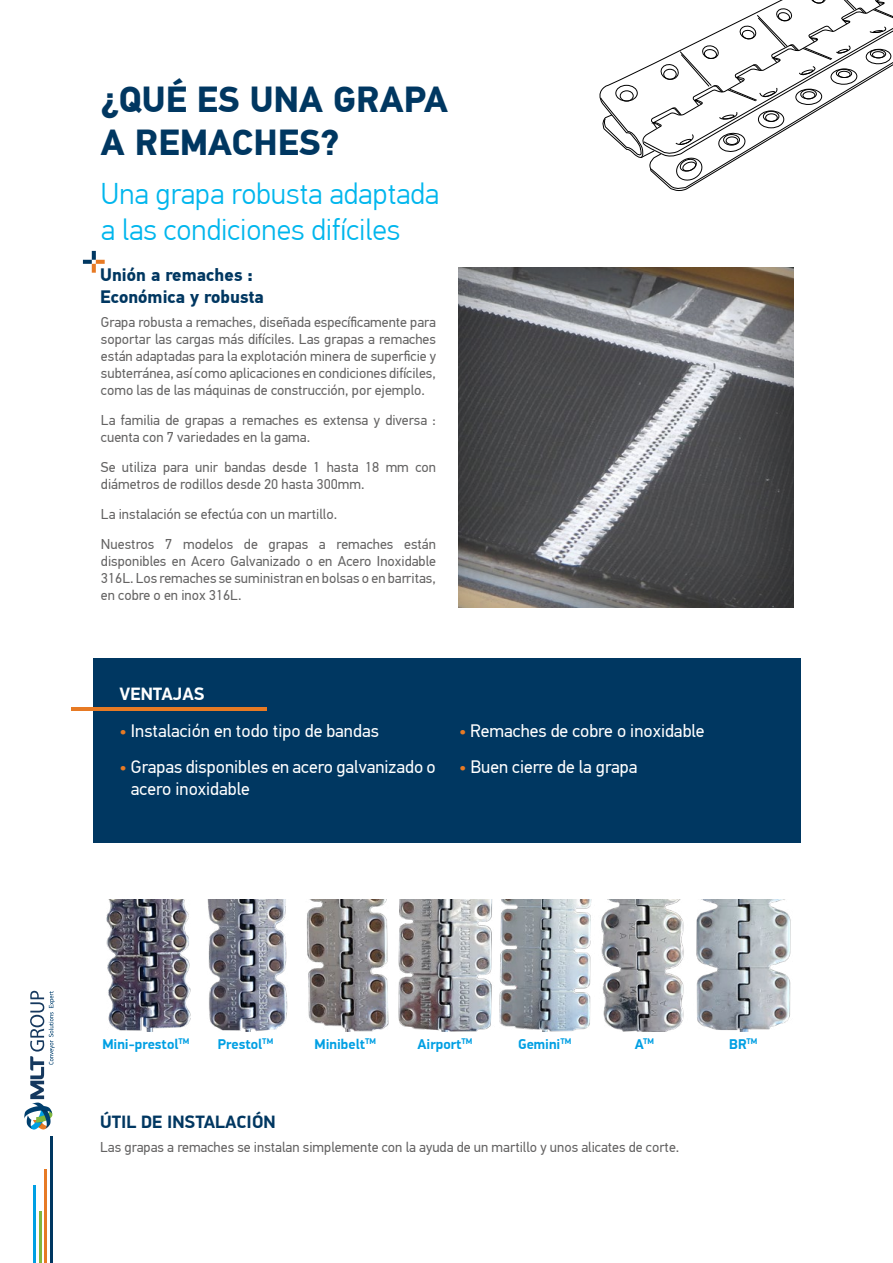
<style>
.page{position:relative;width:893px;height:1263px;background:#fff}
.page>*{position:absolute;margin:0;border:0;box-sizing:border-box;transform-origin:0 0}
.t1{font:700 36.15px/43.3px "PF Din Text Pro";color:#003761}
.t2{font:300 30px/36px "PF Din Text Pro";color:#00b6ed}
.t3{font:18px/21.6px "PF Din Text Pro";color:#fff}
.t4{font:700 18px/21.6px "PF Din Text Pro";color:#003761}
.t5{font:700 18px "PF Din Display Pro";color:#003761}
.t6{font:700 18px "PF Din Display Pro";color:#fff}
.t7{font:14.25px/17.1px "PF Din Text Pro";color:#646363}
.t8{font:700 14.25px "PF Din Display Pro";color:#009fe3}
.t9{font:700 8.25px "PF Din Display Pro";color:#009fe3}
.s1{color:#e77a24}
.s2{font-size:14.25px}
</style>
<div class="page">
<svg style="left:83px;top:251px;width:22px;height:22px"></svg>
<div style="left:445px;top:256px;width:363px;height:353px;background:#000;opacity:.44"></div>
<div style="left:93px;top:658px;width:708px;height:185px;background:#003761"></div>
<svg style="left:600px;top:0;width:293px;height:182px"></svg>
<hr style="left:71px;top:707px;width:196px;height:4px;background:#e77a24">
<hr style="left:33px;top:1185px;width:3px;height:78px;background:#009fe3">
<hr style="left:50px;top:1137px;width:2px;height:126px;background:#003761">
<hr style="left:44px;top:1170px;width:3px;height:93px;background:#e77a24">
<hr style="left:39px;top:1211px;width:2px;height:52px;background:#81b73e">
<img style="left:106px;top:899px;width:685px;height:132px">
<svg style="left:24px;top:991px;width:31px;height:138px"></svg>
<h1 class="t1" style="left:101px;top:78px;width:349px">¿QUÉ ES UNA GRAPA<br>A REMACHES?</h1>
<h2 class="t2" style="left:101px;top:176px;width:340px">Una grapa robusta adaptada a las condiciones difíciles</h2>
<p class="t4" style="left:100px;top:264px;width:165px">Unión a remaches :<br>Económica y robusta</p>
<p class="t7" style="left:101px;top:314px;width:337px;text-align:justify">Grapa robusta a remaches, diseñada específicamente para soportar las cargas más difíciles. Las grapas a remaches están adaptadas para la explotación minera de superficie y subterránea, así como aplicaciones en condiciones difíciles, como las de las máquinas de construcción, por ejemplo.</p>
<p class="t7" style="left:101px;top:412px;width:337px">La familia de grapas a remaches es extensa y diversa : cuenta con 7 variedades en la gama.</p>
<p class="t7" style="left:101px;top:459px;width:337px">Se utiliza para unir bandas desde 1 hasta 18 mm con diámetros de rodillos desde 20 hasta 300mm.</p>
<p class="t7" style="left:101px;top:499px;width:337px;line-height:29.8px">La instalación se efectúa con un martillo.<br>Nuestros 7 modelos de grapas a remaches están</p>
<p class="t7" style="left:101px;top:553px;width:337px;text-align:justify">disponibles en Acero Galvanizado o en Acero Inoxidable 316L. Los remaches se suministran en bolsas o en barritas, en cobre o en inox 316L.</p>
<p class="t6" style="left:120px;top:683px;width:87px">VENTAJAS</p>
<p class="t3" style="left:120px;top:720px;width:261px"><span class="s1">•</span> Instalación en todo tipo de bandas</p>
<p class="t3" style="left:131px;top:756px;width:306px;text-indent:-11px"><span class="s1">•</span> Grapas disponibles en acero galvanizado o acero inoxidable</p>
<p class="t3" style="left:459px;top:720px;width:247px"><span class="s1">•</span> Remaches de cobre o inoxidable</p>
<p class="t3" style="left:459px;top:756px;width:180px"><span class="s1">•</span> Buen cierre de la grapa</p>
<p class="t8" style="left:102px;top:1035px;width:88px">Mini-prestol<sup>TM</sup></p>
<p class="t8" style="left:315px;top:1035px;width:63px">Minibelt<sup>TM</sup></p>
<p class="t9" style="left:560px;top:1036px;width:12px">TM</p>
<p class="t8" style="left:218px;top:1035px;width:57px">Prestol<sup>TM</sup></p>
<p class="t8" style="left:417px;top:1035px;width:56px">Airport<sup>TM</sup></p>
<p class="t8" style="left:729px;top:1035px;width:30px">BR<sup>TM</sup></p>
<p class="t9" style="left:635px;top:1036px;width:21px"><span class="s2">A</span>TM</p>
<p class="t8" style="left:518px;top:1035px;width:44px">Gemini</p>
<p class="t5" style="left:100px;top:1110px;width:177px">ÚTIL DE INSTALACIÓN</p>
<p class="t7" style="left:100px;top:1139px;width:581px">Las grapas a remaches se instalan simplemente con la ayuda de un martillo y unos alicates de corte.</p>
</div>
